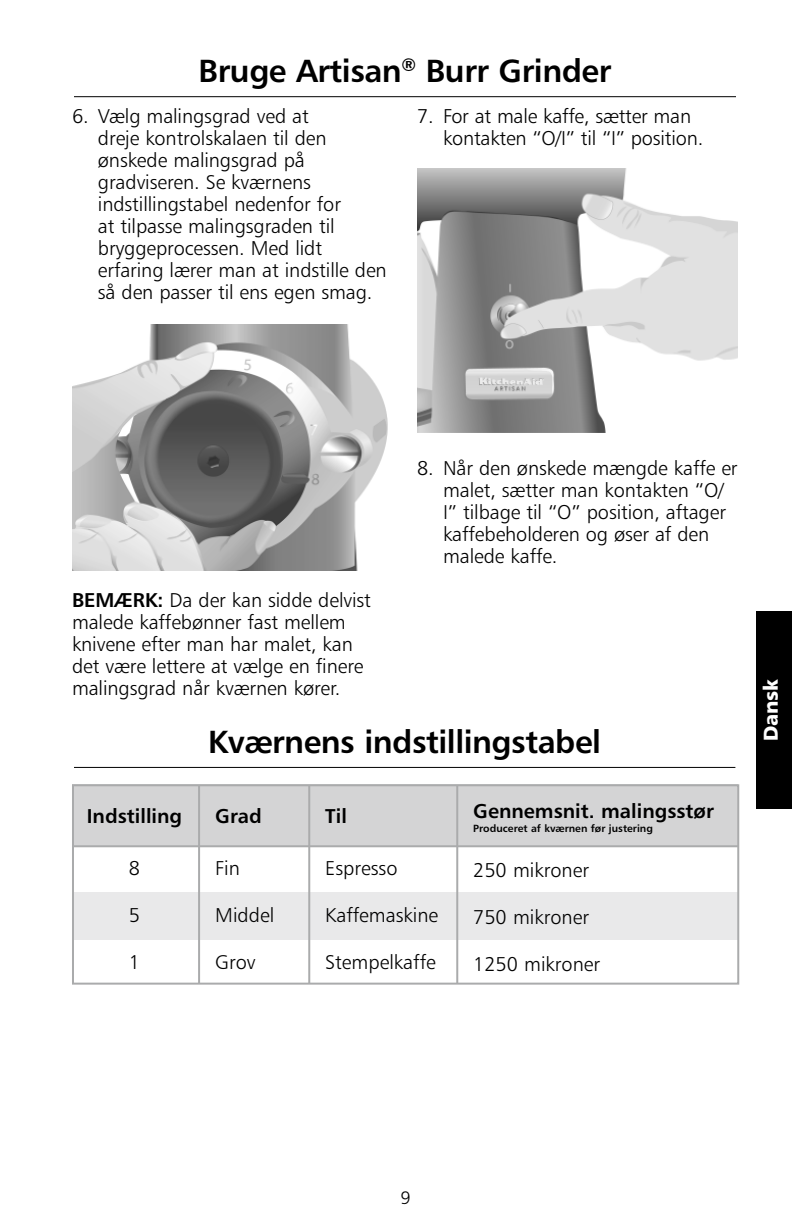
<style>
.page{position:relative;width:792px;height:1224px;background:#fff}
.page>*{position:absolute;margin:0;border:0;box-sizing:border-box;transform-origin:0 0}
.t1{font:32px "Humanist 777 BT Bold B";letter-spacing:-.015em;color:#000}
.t2{font:20px/22px "Humanist 777 BT Light B";letter-spacing:-.005em;color:#000}
.t3{font:20px "Humanist 777 BT Bold B";color:#000}
.t4{font:20px "Humanist 777 BT Black B";color:#fff}
.t5{font:18px "Humanist 777 BT Light B";color:#000}
.t6{font:10.4px "Humanist 777 BT Bold B";color:#000}
.s1{font-family:"Humanist 777 BT Bold B"}
</style>
<div class="page">
<div style="left:756px;top:611px;width:36px;height:198px;background:#000"></div>
<img style="left:72px;top:325px;width:316px;height:246px">
<hr style="left:74px;top:96px;width:662px;height:1px;background:#000">
<img style="left:417px;top:168px;width:321px;height:264px">
<svg style="left:72px;top:784px;width:668px;height:201px"></svg>
<hr style="left:74px;top:767px;width:661px;height:1px;background:#000">
<hr style="left:198px;top:785px;width:2px;height:198px;background:#aaabac">
<hr style="left:308px;top:786px;width:2px;height:197px;background:#aaabac">
<hr style="left:456px;top:786px;width:2px;height:198px;background:#aaabac">
<h1 class="t1" style="left:199px;top:57px;width:414px">Bruge Artisan<sup>®</sup> Burr Grinder</h1>
<p class="t2" style="left:98px;top:106px;width:290px;text-indent:-26px">6. Vælg malingsgrad ved at<br>dreje kontrolskalaen til den ønskede malingsgrad på gradviseren. Se kværnens indstillingstabel nedenfor for<br>at tilpasse malingsgraden til bryggeprocessen. Med lidt erfaring lærer man at indstille den så den passer til ens egen smag.</p>
<p class="t2" style="left:443px;top:106px;width:262px;text-indent:-26px">7. For at male kaffe, sætter man kontakten “O/I” til “I” position.</p>
<p class="t2" style="left:72px;top:590px;width:300px"><span class="s1">BEMÆRK:</span> Da der kan sidde delvist malede kaffebønner fast mellem knivene efter man har malet, kan det være lettere at vælge en finere malingsgrad når kværnen kører.</p>
<p class="t2" style="left:443px;top:458px;width:296px;text-indent:-26px">8. Når den ønskede mængde kaffe er malet, sætter man kontakten “O/<br>I” tilbage til “O” position, aftager kaffebeholderen og øser af den malede kaffe.</p>
<p class="t3" style="left:87px;top:807px;width:97px">Indstilling</p>
<p class="t2" style="left:129px;top:858px;width:13px">8</p>
<p class="t2" style="left:129px;top:905px;width:13px">5</p>
<p class="t2" style="left:129px;top:952px;width:13px">1</p>
<h1 class="t1" style="left:208px;top:727px;width:394px">Kværnens indstillingstabel</h1>
<p class="t3" style="left:215px;top:807px;width:48px">Grad</p>
<p class="t2" style="left:215px;top:858px;width:26px">Fin</p>
<p class="t2" style="left:215px;top:905px;width:61px">Middel</p>
<p class="t2" style="left:215px;top:952px;width:42px">Grov</p>
<p class="t3" style="left:325px;top:807px;width:23px">Til</p>
<p class="t2" style="left:325px;top:858px;width:74px">Espresso</p>
<p class="t2" style="left:325px;top:905px;width:115px">Kaffemaskine</p>
<p class="t2" style="left:325px;top:952px;width:112px">Stempelkaffe</p>
<p class="t3" style="left:473px;top:803px;width:242px">Gennemsnit. malingsstør</p>
<p class="t6" style="left:473px;top:824px;width:181px">Produceret af kværnen før justering</p>
<p class="t2" style="left:473px;top:860px;width:117px">250 mikroner</p>
<p class="t2" style="left:473px;top:907px;width:117px">750 mikroner</p>
<p class="t2" style="left:473px;top:954px;width:129px">1250 mikroner</p>
<p class="t4" style="left:762px;top:741px;width:64px;rotate:-90deg">Dansk</p>
<p class="t5" style="left:400px;top:1190px;width:12px">9</p>
</div>
